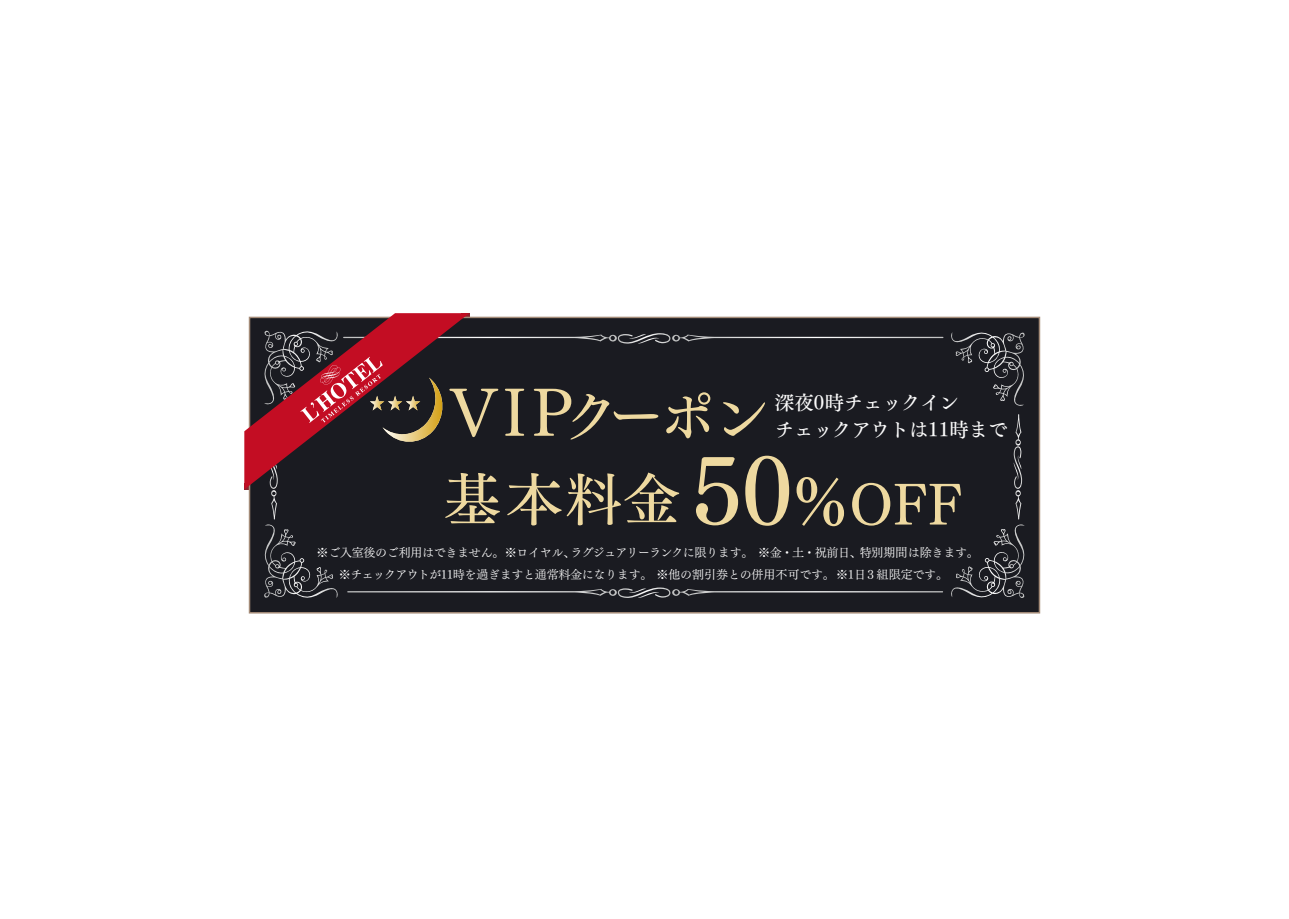
<style>
.page{position:relative;width:1289px;height:919px;background:#fff}
.page>*{position:absolute;margin:0;border:0;box-sizing:border-box;transform-origin:0 0}
.t1{font:94.5px "Tsuku Min Pro D";color:#eed9a0}
.t2{font:66px "Tsuku Min Pro D";color:#eed9a0}
.t3{font:57px "Tsuku Min Pro D";color:#eed9a0}
.t4{font:19.5px/27px "Tsuku Min Pro D";letter-spacing:-.02em;color:#fcfcfc}
.t5{font:12px "Tsuku Min Pro R";letter-spacing:-.025em;color:#fff}
.s1{font-size:57px}
.s2{font-size:67.5px}
</style>
<div class="page">
<div style="left:252px;top:319px;width:785px;height:291px;background:#1a1b21"></div>
<svg style="left:954px;top:331px;width:74px;height:76px;background:#303136"></svg>
<svg style="left:949px;top:528px;width:76px;height:74px;background:#303136"></svg>
<svg style="left:1013px;top:414px;width:9px;height:105px"></svg>
<svg style="left:244px;top:313px;width:699px;height:289px;background:#2b2329"></svg>
<h2 class="t2" style="left:449px;top:354px;width:126px">VIP</h2>
<h3 class="t3" style="left:563px;top:366px;width:208px">クーポン</h3>
<h3 class="t4" style="left:775px;top:387px;width:234px">深夜0時チェックイン<br>チェックアウトは11時まで</h3>
<h1 class="t1" style="left:623px;top:408px;width:226px"><span class="s1">金</span> 50<span class="s2">%</span></h1>
<h3 class="t3" style="left:444px;top:448px;width:179px">基本料</h3>
<h3 class="t3" style="left:849px;top:454px;width:115px">OFF</h3>
<p class="t5" style="left:316px;top:541px;width:663px">※ご入室後のご利用はできません。※ロイヤル、ラグジュアリーランクに限ります。 ※金・土・祝前日、特別期間は除きます。</p>
<p class="t5" style="left:339px;top:563px;width:610px">※チェックアウトが11時を過ぎますと通常料金になります。 ※他の割引券との併用不可です。※1日３組限定です。</p>
</div>
